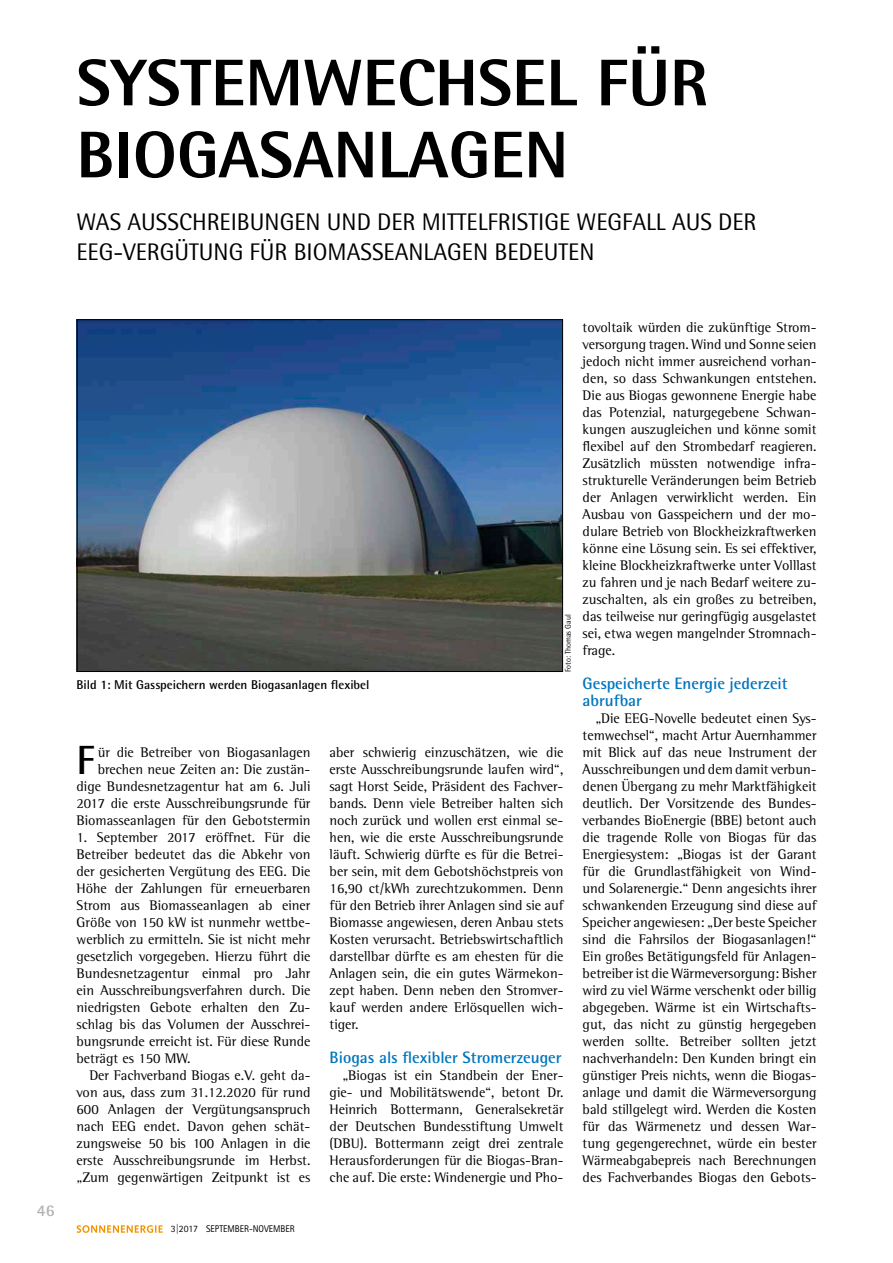
<style>
.page{position:relative;width:893px;height:1263px;background:#fff}
.page>*{position:absolute;margin:0;border:0;box-sizing:border-box;transform-origin:0 0}
.t1{font:800 66px/72px "Rotis Semi Sans Std";color:#000}
.t2{font:700 40.8px "Rotis Semi Sans Std";color:#000}
.t3{font:24px/30px "Rotis Semi Sans Std";color:#000}
.t4{font:700 16.5px/17px "Rotis Semi Sans Std";color:#0076bd}
.t5{font:700 16.5px "Rotis Semi Sans Std";color:#b1b3b4}
.t6{font:14.25px/17px "Rotis Semi Serif Std";color:#000;text-align:justify}
.t7{font:700 12.75px "Rotis Semi Sans Std";color:#000}
.t8{font:9.75px "Rotis Sans Serif Std";color:#000}
.t9{font:8.25px "Rotis Semi Sans Std";color:#000;scale:.94 1}
</style>
<div class="page">
<svg style="left:77px;top:1225px;width:86px;height:8px"></svg>
<img style="left:79px;top:321px;width:482px;height:349px">
<h1 class="t1" style="left:77px;top:46px;width:633px">SYSTEMWECHSEL FÜR<br>BIOGASANLAGEN</h1>
<h3 class="t3" style="left:77px;top:206px;width:681px">WAS AUSSCHREIBUNGEN UND DER MITTELFRISTIGE WEGFALL AUS DER<br>EEG-VERGÜTUNG FÜR BIOMASSEANLAGEN BEDEUTEN</h3>
<p class="t5" style="left:37px;top:1200px;width:19px">46</p>
<p class="t7" style="left:76px;top:677px;width:295px">Bild 1: Mit Gasspeichern werden Biogasanlagen flexibel</p>
<p class="t9" style="left:563px;top:672px;width:62px;rotate:-90deg">Foto: Thomas Gaul</p>
<h2 class="t2" style="left:77px;top:735px;width:20px">F</h2>
<p class="t6" style="left:77px;top:744px;width:235px;text-align:right">ür die Betreiber von Biogasanlagen brechen neue Zeiten an: Die zustän&shy;dige Bundesnetzagentur hat am 6. Juli 2017 die erste Ausschreibungsrunde für Biomasseanlagen für den Gebotstermin</p>
<p class="t6" style="left:77px;top:829px;width:235px">1. September 2017 eröffnet. Für die Betreiber bedeutet das die Abkehr von der gesicherten Vergütung des EEG. Die Höhe der Zahlungen für erneuerbaren Strom aus Biomasseanlagen ab einer Größe von 150 kW ist nunmehr wettbe&shy;werblich zu ermitteln. Sie ist nicht mehr gesetzlich vorgegeben. Hierzu führt die Bundesnetzagentur einmal pro Jahr ein Ausschreibungsverfahren durch. Die niedrigsten Gebote erhalten den Zu&shy;schlag bis das Volumen der Ausschrei&shy;bungsrunde erreicht ist. Für diese Runde beträgt es 150 MW.</p>
<p class="t6" style="left:77px;top:1067px;width:235px;text-indent:13px">Der Fachverband Biogas e.V. geht da&shy;von aus, dass zum 31.12.2020 für rund 600 Anlagen der Vergütungsanspruch nach EEG endet. Davon gehen schät&shy;zungsweise 50 bis 100 Anlagen in die erste Ausschreibungsrunde im Herbst. „Zum gegenwärtigen Zeitpunkt ist es</p>
<p class="t6" style="left:330px;top:744px;width:235px">aber schwierig einzuschätzen, wie die erste Ausschreibungsrunde laufen wird“, sagt Horst Seide, Präsident des Fachver&shy;bands. Denn viele Betreiber halten sich noch zurück und wollen erst einmal se&shy;hen, wie die erste Ausschreibungsrunde läuft. Schwierig dürfte es für die Betrei&shy;ber sein, mit dem Gebotshöchstpreis von 16,90 ct/kWh zurechtzukommen. Denn für den Betrieb ihrer Anlagen sind sie auf Biomasse angewiesen, deren Anbau stets Kosten verursacht. Betriebswirtschaftlich darstellbar dürfte es am ehesten für die Anlagen sein, die ein gutes Wärmekon&shy;zept haben. Denn neben den Stromver&shy;kauf werden andere Erlösquellen wich&shy;tiger.</p>
<p class="t4" style="left:330px;top:1049px;width:234px">Biogas als flexibler Stromerzeuger</p>
<p class="t6" style="left:330px;top:1067px;width:235px;text-indent:13px">„Biogas ist ein Standbein der Ener&shy;gie- und Mobilitätswende“, betont Dr.<br>Heinrich Bottermann, Generalsekretär der Deutschen Bundesstiftung Umwelt (DBU). Bottermann zeigt drei zentrale Herausforderungen für die Biogas-Bran&shy;che auf. Die erste: Windenergie und Pho-</p>
<p class="t6" style="left:583px;top:318px;width:235px">tovoltaik würden die zukünftige Strom&shy;versorgung tragen. Wind und Sonne seien jedoch nicht immer ausreichend vorhan&shy;den, so dass Schwankungen entstehen.<br>Die aus Biogas gewonnene Energie habe das Potenzial, naturgegebene Schwan&shy;kungen auszugleichen und könne somit flexibel auf den Strombedarf reagieren.<br>Zusätzlich müssten notwendige infra&shy;strukturelle Veränderungen beim Betrieb der Anlagen verwirklicht werden. Ein Ausbau von Gasspeichern und der mo&shy;dulare Betrieb von Blockheizkraftwerken könne eine Lösung sein. Es sei effektiver, kleine Blockheizkraftwerke unter Volllast zu fahren und je nach Bedarf weitere zu&shy;zuschalten, als ein großes zu betreiben, das teilweise nur geringfügig ausgelastet sei, etwa wegen mangelnder Stromnach&shy;frage.</p>
<p class="t4" style="left:583px;top:674px;width:207px">Gespeicherte Energie jederzeit abrufbar</p>
<p class="t6" style="left:583px;top:710px;width:235px;text-indent:13px">„Die EEG-Novelle bedeutet einen Sys&shy;temwechsel“, macht Artur Auernhammer mit Blick auf das neue Instrument der Ausschreibungen und dem damit verbun&shy;denen Übergang zu mehr Marktfähigkeit deutlich. Der Vorsitzende des Bundes&shy;verbandes BioEnergie (BBE) betont auch die tragende Rolle von Biogas für das Energiesystem: „Biogas ist der Garant für die Grundlastfähigkeit von Wind&shy;und Solarenergie.“ Denn angesichts ihrer schwankenden Erzeugung sind diese auf Speicher angewiesen: „Der beste Speicher sind die Fahrsilos der Biogasanlagen!“ Ein großes Betätigungsfeld für Anlagen&shy;betreiber ist die Wärmeversorgung: Bisher wird zu viel Wärme verschenkt oder billig abgegeben. Wärme ist ein Wirtschafts&shy;gut, das nicht zu günstig hergegeben werden sollte. Betreiber sollten jetzt nachverhandeln: Den Kunden bringt ein günstiger Preis nichts, wenn die Biogas&shy;anlage und damit die Wärmeversorgung bald stillgelegt wird. Werden die Kosten für das Wärmenetz und dessen War&shy;tung gegengerechnet, würde ein bester Wärmeabgabepreis nach Berechnungen des Fachverbandes Biogas den Gebots-</p>
<p class="t8" style="left:171px;top:1223px;width:125px">3|2017 SEPTEMBER-NOVEMBER</p>
</div>
